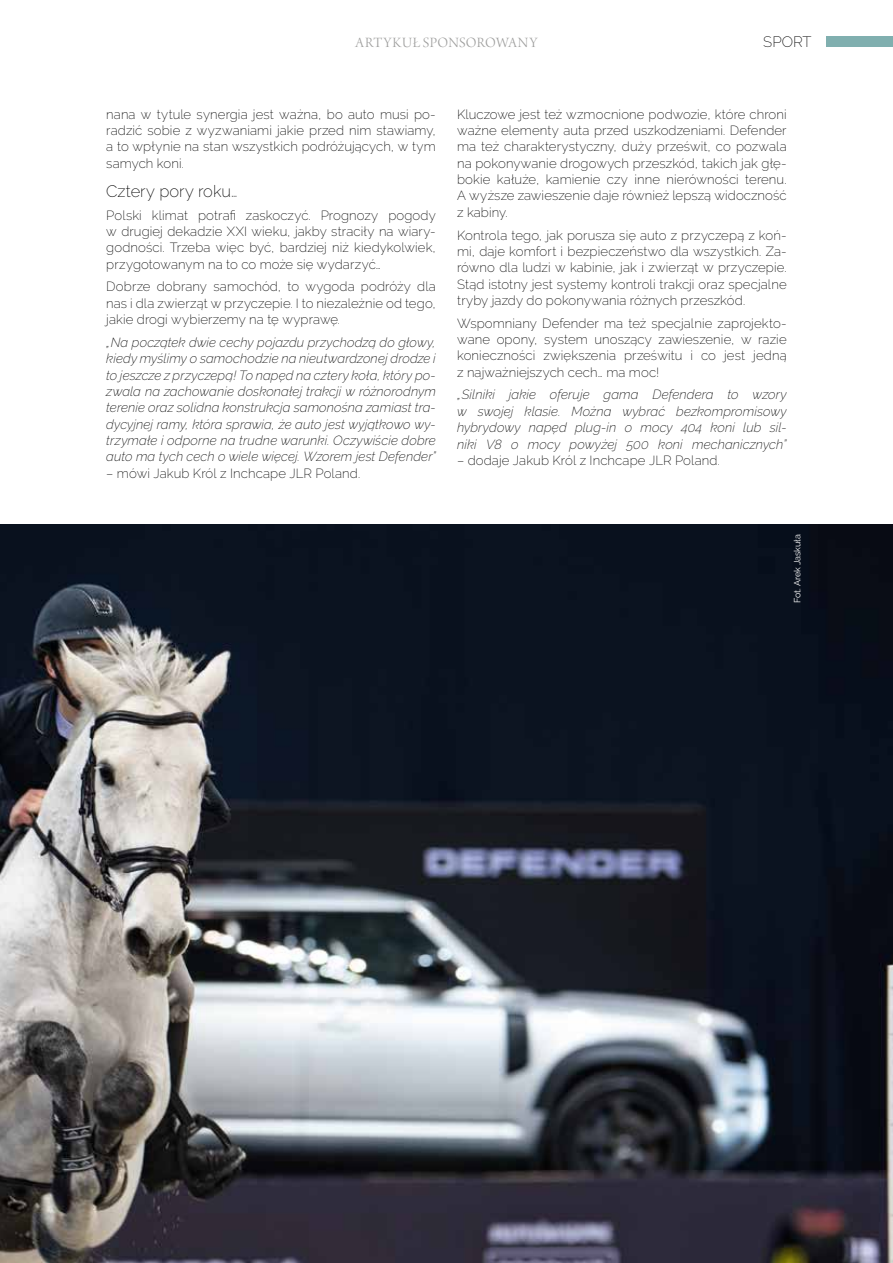
<style>
.page{position:relative;width:893px;height:1263px;background:#fff}
.page>*{position:absolute;margin:0;border:0;box-sizing:border-box;transform-origin:0 0}
.t1{font:200 16.5px "Raleway";color:#000}
.t2{font:15px "Arno Pro Light Display";letter-spacing:.02em;color:#9d9d9c}
.t3{font:200 15px "Raleway";color:#000}
.t4{font:200 13.2px/16.4px "Raleway";letter-spacing:.005em;color:#000;text-align:justify}
.t5{font:italic 200 13.2px/16.4px "Raleway";letter-spacing:.01em;color:#000;text-align:justify}
.t6{font:9px "Raleway";color:#fff}
</style>
<div class="page">
<div style="left:826px;top:36px;width:67px;height:11px;background:#80afaf"></div>
<img style="left:0;top:524px;width:893px;height:739px">
<p class="t2" style="left:356px;top:34px;width:183px">ARTYKUŁ SPONSOROWANY</p>
<p class="t3" style="left:763px;top:33px;width:50px">SPORT</p>
<p class="t4" style="left:106px;top:106px;width:331px">nana w tytule synergia jest ważna, bo auto musi po&shy;radzić sobie z wyzwaniami jakie przed nim stawiamy, a to wpłynie na stan wszystkich podróżujących, w tym samych koni.</p>
<p class="t1" style="left:106px;top:181px;width:133px">Cztery pory roku…</p>
<p class="t4" style="left:106px;top:207px;width:331px">Polski klimat potrafi zaskoczyć. Prognozy pogody w drugiej dekadzie XXI wieku, jakby straciły na wiary&shy;godności. Trzeba więc być, bardziej niż kiedykolwiek, przygotowanym na to co może się wydarzyć…</p>
<p class="t4" style="left:106px;top:278px;width:331px">Dobrze dobrany samochód, to wygoda podróży dla nas i dla zwierząt w przyczepie. I to niezależnie od tego, jakie drogi wybierzemy na tę wyprawę.</p>
<p class="t5" style="left:106px;top:334px;width:331px">„Na początek dwie cechy pojazdu przychodzą do głowy, kiedy myślimy o samochodzie na nieutwardzonej drodze i to jeszcze z przyczepą! To napęd na cztery koła, który po&shy;zwala na zachowanie doskonałej trakcji w różnorodnym terenie oraz solidna konstrukcja samonośna zamiast tra&shy;dycyjnej ramy, która sprawia, że auto jest wyjątkowo wy&shy;trzymałe i odporne na trudne warunki. Oczywiście dobre auto ma tych cech o wiele więcej. Wzorem jest Defender”</p>
<p class="t4" style="left:106px;top:465px;width:256px">– mówi Jakub Król z Inchcape JLR Poland.</p>
<p class="t4" style="left:457px;top:106px;width:331px">Kluczowe jest też wzmocnione podwozie, które chroni ważne elementy auta przed uszkodzeniami. Defender ma też charakterystyczny, duży prześwit, co pozwala na pokonywanie drogowych przeszkód, takich jak głę&shy;bokie kałuże, kamienie czy inne nierówności terenu.<br>A wyższe zawieszenie daje również lepszą widoczność z kabiny.</p>
<p class="t4" style="left:457px;top:227px;width:331px">Kontrola tego, jak porusza się auto z przyczepą z koń&shy;mi, daje komfort i bezpieczeństwo dla wszystkich. Za&shy;równo dla ludzi w kabinie, jak i zwierząt w przyczepie.<br>Stąd istotny jest systemy kontroli trakcji oraz specjalne tryby jazdy do pokonywania różnych przeszkód.</p>
<p class="t4" style="left:457px;top:315px;width:331px">Wspomniany Defender ma też specjalnie zaprojekto&shy;wane opony, system unoszący zawieszenie, w razie konieczności zwiększenia prześwitu i co jest jedną z najważniejszych cech… ma moc!</p>
<p class="t5" style="left:457px;top:387px;width:331px">„Silniki jakie oferuje gama Defendera to wzory w swojej klasie. Można wybrać bezkompromisowy hybrydowy napęd plug-in o mocy 404 koni lub sil&shy;niki V8 o mocy powyżej 500 koni mechanicznych”</p>
<p class="t4" style="left:457px;top:452px;width:264px">– dodaje Jakub Król z Inchcape JLR Poland.</p>
<p class="t6" style="left:792px;top:603px;width:71px;rotate:-90deg">Fot. Arek Jaskuła</p>
</div>
